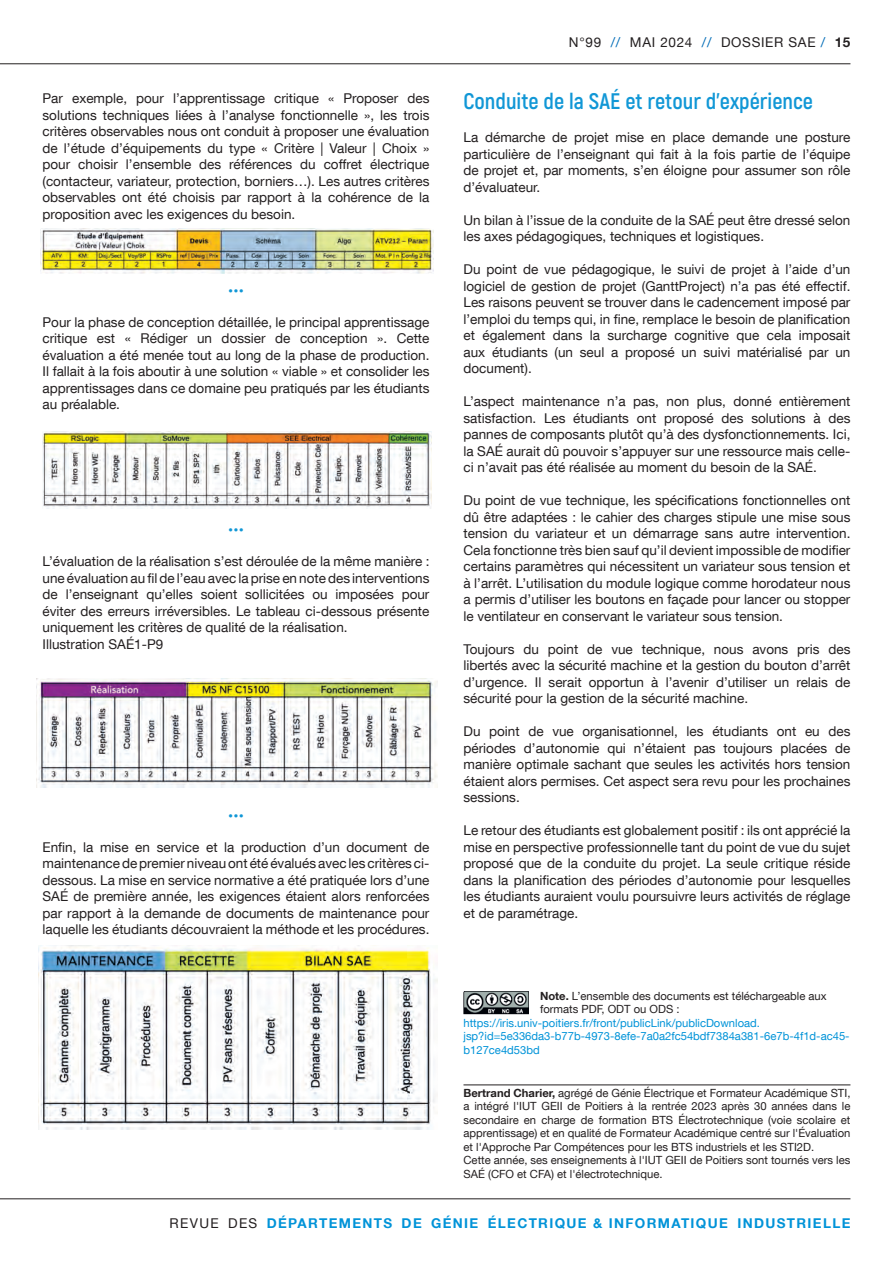
<style>
.page{position:relative;width:893px;height:1263px;background:#fff}
.page>*{position:absolute;margin:0;border:0;box-sizing:border-box;transform-origin:0 0}
.t1{font:700 22.5px "Akrobat";color:#1197d6}
.t2{font:13.5px/16.5px "Helvetica Neue LT Com";color:#231f20;text-align:justify}
.t3{font:700 13.5px "Helvetica Neue LT Com";letter-spacing:.1em;color:#0093d8}
.t4{font:13.5px "Helvetica Neue LT Com";letter-spacing:.05em;color:#231f20}
.t5{font:11.25px/13.5px "Helvetica Neue LT Com";color:#231f20}
.t6{font:11.25px/13.5px "Helvetica Neue LT Com";color:#0093d8}
.t7{font:9px "Helvetica Neue LT Com";color:#1197d6}
.s1{color:#006cb7}
.s2{font-weight:700}
.s3{font-weight:400;color:#231f20}
</style>
<div class="page">
<hr style="left:0;top:63px;width:850px;height:1px;background:#231f20">
<hr style="left:0;top:1198px;width:850px;height:1px;background:#231f20">
<img style="left:43px;top:432px;width:389px;height:77px">
<img style="left:40px;top:229px;width:394px;height:44px">
<img style="left:36px;top:678px;width:401px;height:109px">
<img style="left:38px;top:946px;width:399px;height:183px">
<hr style="left:463px;top:1085px;width:387px;height:1px;background:#231f20">
<img style="left:463px;top:992px;width:65px;height:22px">
<p class="t2" style="left:43px;top:90px;width:388px">Par exemple, pour l’apprentissage critique « Proposer des solutions techniques liées à l’analyse fonctionnelle », les trois critères observables nous ont conduit à proposer une évaluation de l’étude d’équipements du type « Critère | Valeur | Choix » pour choisir l’ensemble des références du coffret électrique (contacteur, variateur, protection, borniers…). Les autres critères observables ont été choisis par rapport à la cohérence de la proposition avec les exigences du besoin.</p>
<p class="t7" style="left:228px;top:285px;width:17px">•••</p>
<p class="t2" style="left:43px;top:313px;width:388px">Pour la phase de conception détaillée, le principal apprentissage critique est « Rédiger un dossier de conception ». Cette évaluation a été menée tout au long de la phase de production.<br>Il fallait à la fois aboutir à une solution « viable » et consolider les apprentissages dans ce domaine peu pratiqués par les étudiants au préalable.</p>
<p class="t7" style="left:228px;top:524px;width:17px">•••</p>
<p class="t2" style="left:43px;top:553px;width:388px;text-align:left">L’évaluation de la réalisation s’est déroulée de la même manière : une évaluation au fil de l’eau avec la prise en note des interventions de l’enseignant qu’elles soient sollicitées ou imposées pour éviter des erreurs irréversibles. Le tableau ci-dessous présente uniquement les critères de qualité de la réalisation.<br>Illustration SAÉ1-P9</p>
<p class="t7" style="left:228px;top:810px;width:17px">•••</p>
<p class="t2" style="left:43px;top:838px;width:388px">Enfin, la mise en service et la production d’un document de maintenance de premier niveau ont été évalués avec les critères ci&shy;dessous. La mise en service normative a été pratiquée lors d’une SAÉ de première année, les exigences étaient alors renforcées par rapport à la demande de documents de maintenance pour laquelle les étudiants découvraient la méthode et les procédures.</p>
<p class="t4" style="left:569px;top:34px;width:283px">N°99 <span class="s1">//</span> MAI 2024 <span class="s1">//</span> DOSSIER SAE <span class="s1">/</span> <span class="s2">15</span></p>
<h1 class="t1" style="left:463px;top:87px;width:351px">Conduite de la SAÉ et retour d’expérience</h1>
<p class="t2" style="left:463px;top:129px;width:388px">La démarche de projet mise en place demande une posture particulière de l’enseignant qui fait à la fois partie de l’équipe de projet et, par moments, s’en éloigne pour assumer son rôle d’évaluateur.</p>
<p class="t2" style="left:463px;top:211px;width:388px">Un bilan à l’issue de la conduite de la SAÉ peut être dressé selon les axes pédagogiques, techniques et logistiques.</p>
<p class="t2" style="left:463px;top:261px;width:388px">Du point de vue pédagogique, le suivi de projet à l’aide d’un logiciel de gestion de projet (GanttProject) n’a pas été effectif.<br>Les raisons peuvent se trouver dans le cadencement imposé par l’emploi du temps qui, in fine, remplace le besoin de planification et également dans la surcharge cognitive que cela imposait aux étudiants (un seul a proposé un suivi matérialisé par un document).</p>
<p class="t2" style="left:463px;top:393px;width:388px">L’aspect maintenance n’a pas, non plus, donné entièrement satisfaction. Les étudiants ont proposé des solutions à des pannes de composants plutôt qu’à des dysfonctionnements. Ici, la SAÉ aurait dû pouvoir s’appuyer sur une ressource mais celle&shy;ci n’avait pas été réalisée au moment du besoin de la SAÉ.</p>
<p class="t2" style="left:463px;top:492px;width:388px">Du point de vue technique, les spécifications fonctionnelles ont dû être adaptées : le cahier des charges stipule une mise sous tension du variateur et un démarrage sans autre intervention.<br>Cela fonctionne très bien sauf qu’il devient impossible de modifier certains paramètres qui nécessitent un variateur sous tension et à l’arrêt. L’utilisation du module logique comme horodateur nous a permis d’utiliser les boutons en façade pour lancer ou stopper le ventilateur en conservant le variateur sous tension.</p>
<p class="t2" style="left:463px;top:640px;width:388px">Toujours du point de vue technique, nous avons pris des libertés avec la sécurité machine et la gestion du bouton d’arrêt d’urgence. Il serait opportun à l’avenir d’utiliser un relais de sécurité pour la gestion de la sécurité machine.</p>
<p class="t2" style="left:463px;top:723px;width:388px">Du point de vue organisationnel, les étudiants ont eu des périodes d’autonomie qui n’étaient pas toujours placées de manière optimale sachant que seules les activités hors tension étaient alors permises. Cet aspect sera revu pour les prochaines sessions.</p>
<p class="t2" style="left:463px;top:822px;width:388px">Le retour des étudiants est globalement positif : ils ont apprécié la mise en perspective professionnelle tant du point de vue du sujet proposé que de la conduite du projet. La seule critique réside dans la planification des périodes d’autonomie pour lesquelles les étudiants auraient voulu poursuivre leurs activités de réglage et de paramétrage.</p>
<p class="t5" style="left:540px;top:989px;width:288px"><span class="s2">Note.</span> L’ensemble des documents est téléchargeable aux formats PDF, ODT ou ODS :</p>
<p class="t6" style="left:463px;top:1016px;width:388px">https://iris.univ-poitiers.fr/front/publicLink/publicDownload. jsp?id=5e336da3-b77b-4973-8efe-7a0a2fc54bdf7384a381-6e7b-4f1d-ac45- b127ce4d53bd</p>
<p class="t5" style="left:463px;top:1086px;width:388px"><span class="s2">Bertrand Charier,</span> agrégé de Génie Électrique et Formateur Académique STI, a intégré l'IUT GEII de Poitiers à la rentrée 2023 après 30 années dans le secondaire en charge de formation BTS Électrotechnique (voie scolaire et apprentissage) et en qualité de Formateur Académique centré sur l'Évaluation et l'Approche Par Compétences pour les BTS industriels et les STI2D.<br>Cette année, ses enseignements à l'IUT GEII de Poitiers sont tournés vers les SAÉ (CFO et CFA) et l'électrotechnique.</p>
<p class="t3" style="left:170px;top:1214px;width:682px"><span class="s3">REVUE DES</span> DÉPARTEMENTS DE GÉNIE ÉLECTRIQUE &amp; INFORMATIQUE INDUSTRIELLE</p>
</div>
